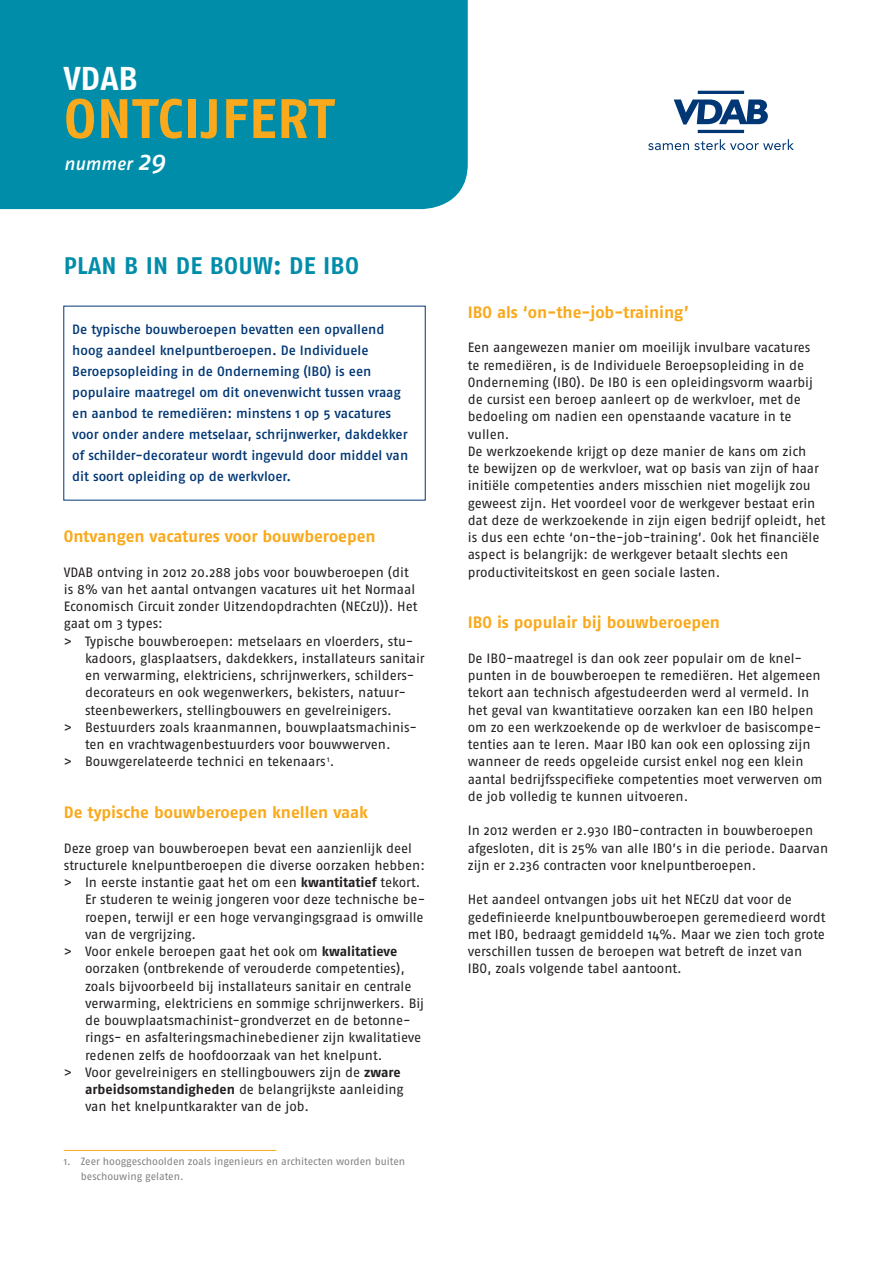
<style>
.page{position:relative;width:893px;height:1263px;background:#fff}
.page>*{position:absolute;margin:0;border:0;box-sizing:border-box;transform-origin:0 0}
.t1{font:700 55.5px "Fago OT";letter-spacing:.01em;color:#f9a91b}
.t2{font:700 33px "Fago OT";color:#fff}
.Hoofdtitel{font:700 24px "Fago OT";letter-spacing:.01em;color:#008da9}
.t3{font:italic 500 18px "Fago OT";color:#fff}
.Titeltje{font:700 16.5px "Fago OT";color:#f9a91b}
.broodtekst{font:13.5px/17.2px "Fago OT";letter-spacing:-.005em;color:#231f20}
.broodtekst_insprong{font:13.5px/17.2px "Fago OT";letter-spacing:-.005em;color:#231f20}
.inleiding-kadertekst{font:500 13.5px/21px "Fago OT";letter-spacing:-.005em;color:#013775}
.voetnoot{font:10.5px/15px "Fago OT";letter-spacing:-.005em;color:#808285}
.s1{font-size:27px}
.s2{font-weight:700}
</style>
<div class="page">
<div style="left:0;top:0;width:468px;height:209px;background:#008da9"></div>
<svg style="left:674px;top:100px;width:94px;height:24px"></svg>
<hr style="left:698px;top:91px;width:46px;height:3px;background:#013775">
<hr style="left:698px;top:130px;width:46px;height:3px;background:#013775">
<svg style="left:648px;top:139px;width:146px;height:11px"></svg>
<hr style="left:64px;top:1150px;width:212px;height:1px;background:#f9a91b">
<h2 class="t2" style="left:64px;top:59px;width:76px">VDAB</h2>
<h1 class="t1" style="left:64px;top:85px;width:272px">ONTCIJFERT</h1>
<h3 class="t3" style="left:64px;top:153px;width:103px">nummer <span class="s1">29</span></h3>
<p class="Hoofdtitel" style="left:64px;top:251px;width:297px">PLAN B IN DE BOUW: DE IBO</p>
<p class="inleiding-kadertekst" style="left:72px;top:319px;width:314px">De typische bouwberoepen bevatten een opvallend hoog aandeel knelpuntberoepen. De Individuele</p>
<p class="inleiding-kadertekst" style="left:72px;top:361px;width:301px">Beroepsopleiding in de Onderneming (IBO) is een</p>
<p class="inleiding-kadertekst" style="left:72px;top:382px;width:337px">populaire maatregel om dit onevenwicht tussen vraag en aanbod te remediëren: minstens 1 op 5 vacatures voor onder andere metselaar, schrijnwerker, dakdekker of schilder-decorateur wordt ingevuld door middel van dit soort opleiding op de werkvloer.</p>
<p class="Titeltje" style="left:64px;top:526px;width:313px">Ontvangen vacatures voor bouwberoepen</p>
<p class="broodtekst" style="left:64px;top:563px;width:355px">VDAB ontving in 2012 20.288 jobs voor bouwberoepen (dit is 8% van het aantal ontvangen vacatures uit het Normaal Economisch Circuit zonder Uitzendopdrachten (NECzU)). Het gaat om 3 types:</p>
<p class="broodtekst_insprong" style="left:85px;top:632px;width:341px;text-indent:-21px">&gt; Typische bouwberoepen: metselaars en vloerders, stu&shy;kadoors, glasplaatsers, dakdekkers, installateurs sanitair en verwarming, elektriciens, schrijnwerkers, schilders&shy;decorateurs en ook wegenwerkers, bekisters, natuur&shy;steenbewerkers, stellingbouwers en gevelreinigers.</p>
<p class="broodtekst_insprong" style="left:64px;top:718px;width:355px;text-align:center">&gt; Bestuurders zoals kraanmannen, bouwplaatsmachinis&shy;ten en vrachtwagenbestuurders voor bouwwerven.</p>
<p class="broodtekst_insprong" style="left:64px;top:753px;width:272px">&gt; Bouwgerelateerde technici en tekenaars <sup>1</sup>.</p>
<p class="Titeltje" style="left:64px;top:802px;width:306px">De typische bouwberoepen knellen vaak</p>
<p class="broodtekst" style="left:64px;top:839px;width:363px">Deze groep van bouwberoepen bevat een aanzienlijk deel structurele knelpuntberoepen die diverse oorzaken hebben:</p>
<p class="broodtekst_insprong" style="left:85px;top:874px;width:342px;text-indent:-21px">&gt; In eerste instantie gaat het om een <span class="s2">kwantitatief</span> tekort.<br>Er studeren te weinig jongeren voor deze technische be&shy;roepen, terwijl er een hoge vervangingsgraad is omwille van de vergrijzing.</p>
<p class="broodtekst_insprong" style="left:85px;top:943px;width:341px;text-indent:-21px">&gt; Voor enkele beroepen gaat het ook om <span class="s2">kwalitatieve </span>oorzaken (ontbrekende of verouderde competenties), zoals bijvoorbeeld bij installateurs sanitair en centrale verwarming, elektriciens en sommige schrijnwerkers. Bij de bouwplaatsmachinist-grondverzet en de betonne&shy;rings- en asfalteringsmachinebediener zijn kwalitatieve redenen zelfs de hoofdoorzaak van het knelpunt.</p>
<p class="broodtekst_insprong" style="left:85px;top:1063px;width:320px;text-indent:-21px">&gt; Voor gevelreinigers en stellingbouwers zijn de <span class="s2">zware arbeidsomstandigheden</span> de belangrijkste aanleiding van het knelpuntkarakter van de job.</p>
<p class="voetnoot" style="left:81px;top:1154px;width:326px;text-indent:-17px">1. Zeer hooggeschoolden zoals ingenieurs en architecten worden buiten beschouwing gelaten.</p>
<p class="Titeltje" style="left:468px;top:302px;width:223px">IBO als ‘on-the-job-training’</p>
<p class="broodtekst" style="left:468px;top:339px;width:347px">Een aangewezen manier om moeilijk invulbare vacatures te remediëren, is de Individuele Beroepsopleiding in de Onderneming (IBO). De IBO is een opleidingsvorm waarbij de cursist een beroep aanleert op de werkvloer, met de bedoeling om nadien een openstaande vacature in te vullen.</p>
<p class="broodtekst" style="left:468px;top:442px;width:359px">De werkzoekende krijgt op deze manier de kans om zich<br>te bewijzen op de werkvloer, wat op basis van zijn of haar initiële competenties anders misschien niet mogelijk zou geweest zijn. Het voordeel voor de werkgever bestaat erin dat deze de werkzoekende in zijn eigen bedrijf opleidt, het is dus een echte ‘on-the-job-training’. Ook het financiële aspect is belangrijk: de werkgever betaalt slechts een productiviteitskost en geen sociale lasten.</p>
<p class="Titeltje" style="left:468px;top:613px;width:254px">IBO is populair bij bouwberoepen</p>
<p class="broodtekst" style="left:468px;top:649px;width:356px">De IBO-maatregel is dan ook zeer populair om de knel&shy;punten in de bouwberoepen te remediëren. Het algemeen tekort aan technisch afgestudeerden werd al vermeld. In het geval van kwantitatieve oorzaken kan een IBO helpen om zo een werkzoekende op de werkvloer de basiscompe&shy;tenties aan te leren. Maar IBO kan ook een oplossing zijn wanneer de reeds opgeleide cursist enkel nog een klein aantal bedrijfsspecifieke competenties moet verwerven om de job volledig te kunnen uitvoeren.</p>
<p class="broodtekst" style="left:468px;top:822px;width:362px">In 2012 werden er 2.930 IBO-contracten in bouwberoepen afgesloten, dit is 25% van alle IBO’s in die periode. Daarvan zijn er 2.236 contracten voor knelpuntberoepen.</p>
<p class="broodtekst" style="left:468px;top:891px;width:359px">Het aandeel ontvangen jobs uit het NECzU dat voor de gedefinieerde knelpuntbouwberoepen geremedieerd wordt met IBO, bedraagt gemiddeld 14%. Maar we zien toch grote verschillen tussen de beroepen wat betreft de inzet van IBO, zoals volgende tabel aantoont.</p>
</div>
